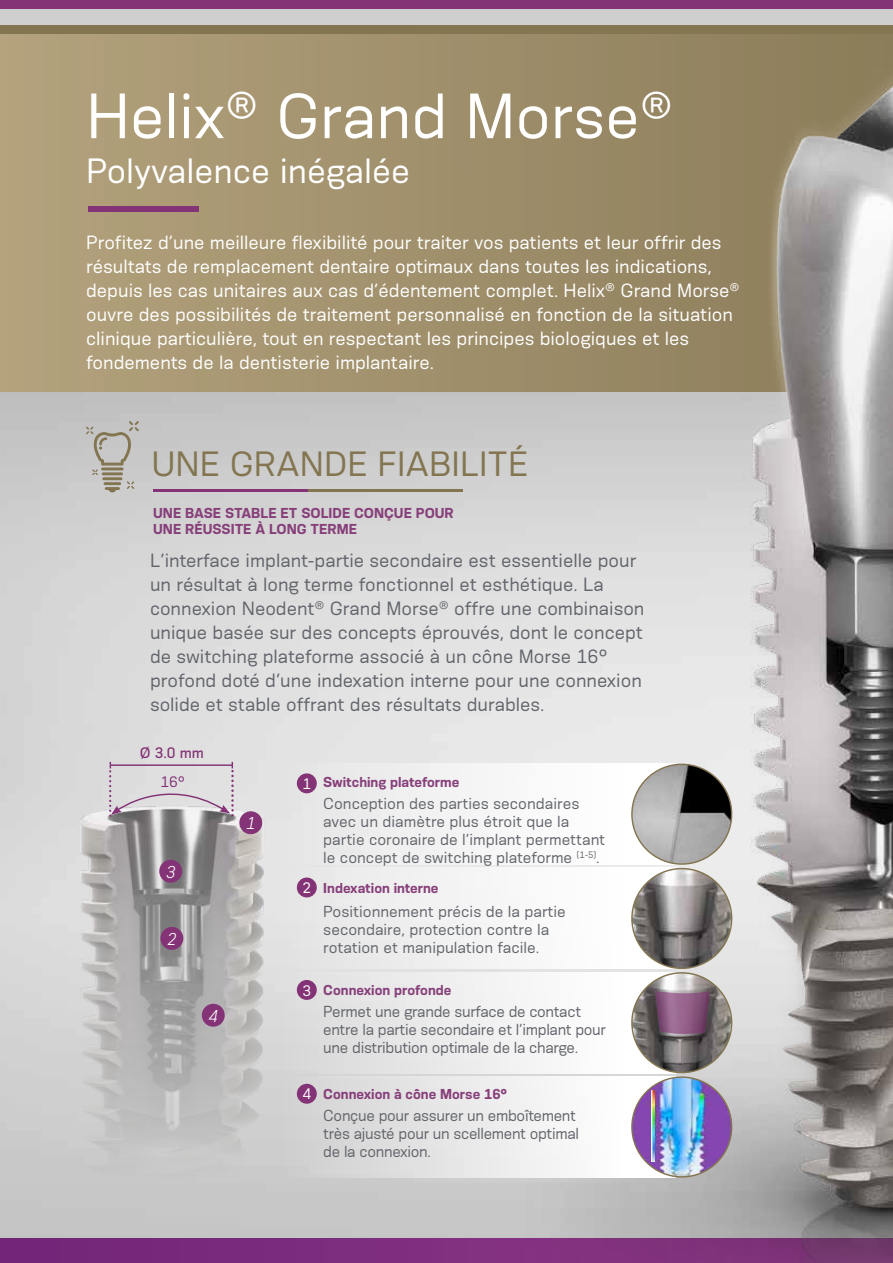
<style>
.page{position:relative;width:893px;height:1263px;background:#fff}
.page>*{position:absolute;margin:0;border:0;box-sizing:border-box;transform-origin:0 0}
.t1{font:60px "Konsens";color:#fff}
.t2{font:33px "Konsens";color:#fff}
.t3{font:33px "Konsens";color:#837550}
.t4{font:18px/24px "Konsens";color:#fff}
.t5{font:18px/24px "Konsens";color:#61646a}
.t6{font:italic 16.2px "Konsens";color:#fff}
.t7{font:15px/18px "Konsens";letter-spacing:-.01em;color:#61646a}
.t8{font:500 14.25px "Konsens";color:#833376}
.t9{font:14.25px "Konsens";color:#fff}
.t10{font:14.25px "Konsens";color:#833376}
.t11{font:700 13.5px/16.2px "Konsens";color:#873f7a}
</style>
<div class="page">
<div style="left:0;top:1185px;width:893px;height:78px;background:#792a7c"></div>
<img style="left:0;top:9px;width:422px;height:1228px">
<div style="left:0;top:0;width:893px;height:9px;background:#833376"></div>
<div style="left:0;top:34px;width:893px;height:358px;background:#a99974"></div>
<div style="left:88px;top:206px;width:111px;height:6px;background:#833376"></div>
<img style="left:422px;top:9px;width:471px;height:1254px">
<img style="left:0;top:667px;width:439px;height:510px">
<svg style="left:230px;top:1076px;width:444px;height:101px"></svg>
<svg style="left:230px;top:868px;width:444px;height:101px;fill:#f1f1f1"></svg>
<svg style="left:230px;top:972px;width:444px;height:101px"></svg>
<svg style="left:230px;top:764px;width:444px;height:101px;fill:#f2f2f2"></svg>
<img style="left:632px;top:868px;width:100px;height:100px;border-radius:50px">
<img style="left:632px;top:973px;width:100px;height:99px;border-radius:50px">
<img style="left:632px;top:764px;width:100px;height:100px;border-radius:50px">
<svg style="left:655px;top:991px;width:55px;height:44px"></svg>
<img style="left:632px;top:1077px;width:100px;height:100px">
<div style="left:160px;top:927px;width:23px;height:23px;background:#833376;border-radius:50%"></div>
<div style="left:159px;top:860px;width:23px;height:23px;background:#833376;border-radius:50%"></div>
<div style="left:202px;top:1004px;width:23px;height:23px;background:#833376;border-radius:50%"></div>
<svg style="left:109px;top:762px;width:125px;height:55px"></svg>
<div style="left:239px;top:811px;width:23px;height:23px;background:#833376;border-radius:50%"></div>
<img style="left:651px;top:1091px;width:3px;height:71px">
<hr style="left:102px;top:477px;width:20px;height:3px;background:#837550">
<hr style="left:104px;top:482px;width:17px;height:3px;background:#837550">
<svg style="left:105px;top:487px;width:15px;height:5px"></svg>
<svg style="left:86px;top:421px;width:53px;height:54px"></svg>
<svg style="left:127px;top:481px;width:7px;height:8px"></svg>
<hr style="left:154px;top:489px;width:154px;height:3px;background:#833376">
<hr style="left:308px;top:489px;width:154px;height:3px;background:#837550">
<div style="left:297px;top:1084px;width:20px;height:20px;background:#833376;border-radius:50%"></div>
<div style="left:297px;top:773px;width:20px;height:20px;background:#833376;border-radius:50%"></div>
<div style="left:297px;top:877px;width:20px;height:20px;background:#833376;border-radius:50%"></div>
<div style="left:297px;top:980px;width:20px;height:20px;background:#833376;border-radius:50%"></div>
<h1 class="t1" style="left:86px;top:79px;width:588px">Helix<sup>®</sup> Grand Morse<sup>®</sup></h1>
<h2 class="t2" style="left:86px;top:150px;width:325px">Polyvalence inégalée</h2>
<p class="t4" style="left:86px;top:229px;width:655px">Profitez d’une meilleure flexibilité pour traiter vos patients et leur offrir des résultats de remplacement dentaire optimaux dans toutes les indications, depuis les cas unitaires aux cas d’édentement complet. Helix<sup>®</sup> Grand Morse<sup>® </sup>ouvre des possibilités de traitement personnalisé en fonction de la situation clinique particulière, tout en respectant les principes biologiques et les fondements de la dentisterie implantaire.</p>
<h2 class="t3" style="left:151px;top:443px;width:379px">UNE GRANDE FIABILITÉ</h2>
<p class="t11" style="left:153px;top:505px;width:302px">UNE BASE STABLE ET SOLIDE CONÇUE POUR<br>UNE RÉUSSITE À LONG TERME</p>
<p class="t5" style="left:150px;top:547px;width:496px">L’interface implant-partie secondaire est essentielle pour un résultat à long terme fonctionnel et esthétique. La connexion Neodent<sup>®</sup> Grand Morse<sup>®</sup> offre une combinaison unique basée sur des concepts éprouvés, dont le concept de switching plateforme associé à un cône Morse 16° profond doté d’une indexation interne pour une connexion solide et stable offrant des résultats durables.</p>
<p class="t8" style="left:140px;top:743px;width:66px">Ø 3.0 mm</p>
<p class="t10" style="left:160px;top:772px;width:26px">16°</p>
<p class="t6" style="left:166px;top:862px;width:11px">3</p>
<p class="t6" style="left:167px;top:929px;width:11px">2</p>
<p class="t6" style="left:209px;top:1006px;width:11px">4</p>
<p class="t6" style="left:246px;top:813px;width:11px">1</p>
<p class="t9" style="left:302px;top:775px;width:10px">1</p>
<p class="t11" style="left:323px;top:773px;width:138px">Switching plateforme</p>
<p class="t7" style="left:323px;top:794px;width:283px">Conception des parties secondaires avec un diamètre plus étroit que la partie coronaire de l’implant permettant le concept de switching plateforme <sup>(1-5)</sup>.</p>
<p class="t9" style="left:302px;top:879px;width:10px">2</p>
<p class="t11" style="left:323px;top:879px;width:117px">Indexation interne</p>
<p class="t7" style="left:323px;top:902px;width:244px">Positionnement précis de la partie secondaire, protection contre la rotation et manipulation facile.</p>
<p class="t9" style="left:302px;top:981px;width:10px">3</p>
<p class="t11" style="left:323px;top:981px;width:130px">Connexion profonde</p>
<p class="t7" style="left:323px;top:1002px;width:284px">Permet une grande surface de contact entre la partie secondaire et l’implant pour une distribution optimale de la charge.</p>
<p class="t9" style="left:302px;top:1085px;width:10px">4</p>
<p class="t11" style="left:323px;top:1085px;width:185px">Connexion à cône Morse 16°</p>
<p class="t7" style="left:323px;top:1106px;width:257px">Conçue pour assurer un emboîtement très ajusté pour un scellement optimal de la connexion.</p>
</div>
